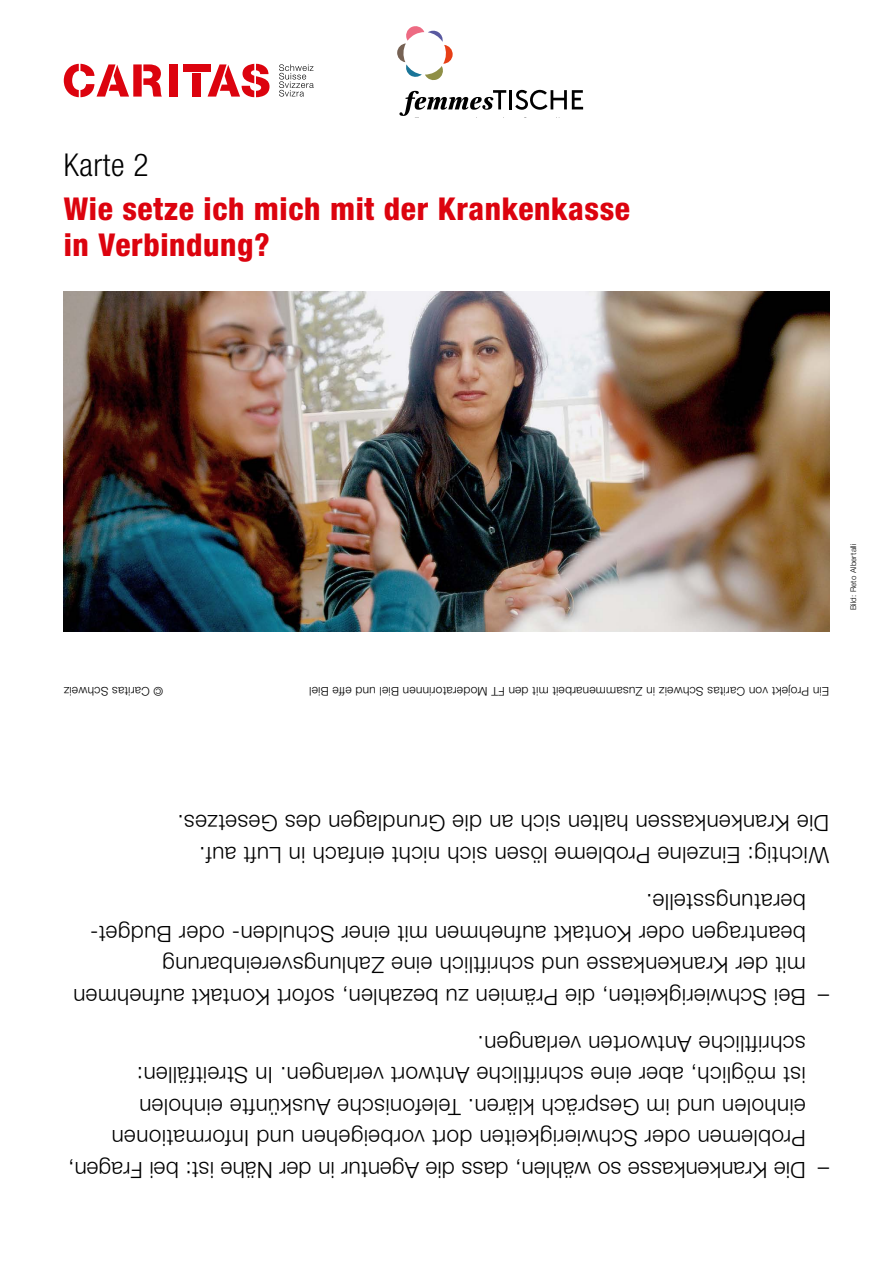
<style>
.page{position:relative;width:893px;height:1263px;background:#fff}
.page>*{position:absolute;margin:0;border:0;box-sizing:border-box;transform-origin:0 0}
.t1{font:800 condensed 31.5px/36px "Helvetica Neue LT Std";letter-spacing:.02em;color:#dc030e}
.t2{font:300 condensed 31.5px "Helvetica Neue LT Std";letter-spacing:.02em;color:#000}
.t3{font:300 22.5px/31.5px "Helvetica Neue LT Std";letter-spacing:.02em;color:#000}
.t4{font:300 12px "Helvetica Neue LT Std";letter-spacing:.02em;color:#000}
.t5{font:300 7.8px "Helvetica Neue LT Std";letter-spacing:.02em;color:#000}
</style>
<div class="page">
<div style="left:169px;top:64px;width:8px;height:33px;background:#dc030e"></div>
<svg style="left:64px;top:64px;width:65px;height:33px"></svg>
<div style="left:133px;top:64px;width:9px;height:33px;background:#dc030e"></div>
<svg style="left:143px;top:64px;width:19px;height:33px"></svg>
<div style="left:183px;top:64px;width:27px;height:8px;background:#dc030e"></div>
<div style="left:192px;top:73px;width:9px;height:24px;background:#dc030e"></div>
<svg style="left:208px;top:64px;width:61px;height:33px"></svg>
<svg style="left:279px;top:64px;width:35px;height:33px"></svg>
<img style="left:64px;top:291px;width:765px;height:340px">
<svg style="left:399px;top:90px;width:107px;height:26px"></svg>
<hr style="left:509px;top:90px;width:3px;height:19px;background:#000">
<svg style="left:515px;top:90px;width:68px;height:20px"></svg>
<svg style="left:397px;top:26px;width:56px;height:54px"></svg>
<h1 class="t2" style="left:64px;top:146px;width:86px">Karte 2</h1>
<h1 class="t1" style="left:64px;top:190px;width:568px">Wie setze ich mich mit der Krankenkasse in Verbindung?</h1>
<p class="t5" style="left:848px;top:610px;width:68px;rotate:-90deg">Bild: Reto Albertalli</p>
<p class="t4" style="left:163px;top:698px;width:101px;rotate:-180deg">© Caritas Schweiz</p>
<p class="t4" style="left:829px;top:698px;width:521px;rotate:-180deg">Ein Projekt von Caritas Schweiz in Zusammenarbeit mit den FT Moderatorinnen Biel und effe Biel</p>
<p class="t3" style="left:829px;top:871px;width:653px;rotate:-180deg">Wichtig: Einzelne Probleme lösen sich nicht einfach in Luft auf.<br>Die Krankenkassen halten sich an die Grundlagen des Gesetzes.</p>
<p class="t3" style="left:806px;top:981px;width:717px;rotate:-180deg">mit der Krankenkasse und schriftlich eine Zahlungsvereinbarung beantragen oder Kontakt aufnehmen mit einer Schulden- oder Budget&shy;beratungsstelle.</p>
<p class="t3" style="left:806px;top:1013px;width:734px;rotate:-180deg">Bei Schwierigkeiten, die Prämien zu bezahlen, sofort Kontakt aufnehmen</p>
<p class="t3" style="left:829px;top:1013px;width:13px;rotate:-180deg">–</p>
<p class="t3" style="left:806px;top:1154px;width:696px;rotate:-180deg">Problemen oder Schwierigkeiten dort vorbeigehen und Informationen einholen und im Gespräch klären. Telefonische Auskünfte einholen ist möglich, aber eine schriftliche Antwort verlangen. In Streitfällen: schriftliche Antworten verlangen.</p>
<p class="t3" style="left:806px;top:1186px;width:739px;rotate:-180deg">Die Krankenkasse so wählen, dass die Agentur in der Nähe ist: bei Fragen,</p>
<p class="t3" style="left:829px;top:1186px;width:13px;rotate:-180deg">–</p>
</div>
